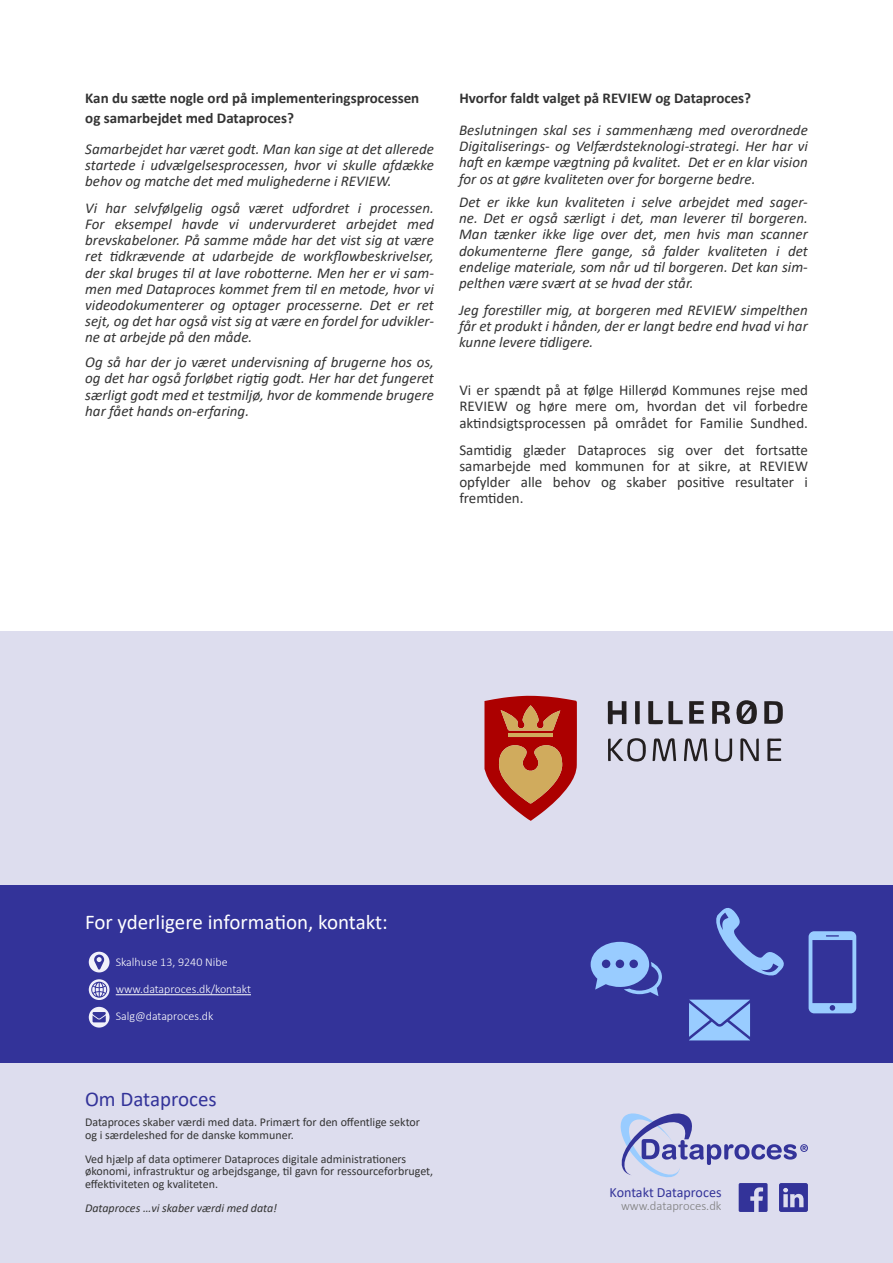
<style>
.page{position:relative;width:893px;height:1263px;background:#fff}
.page>*{position:absolute;margin:0;border:0;box-sizing:border-box;transform-origin:0 0}
.Mørk_blå_overskrift_4{font:21px "Calibri";color:#fff}
.Mørk_blå_overskrift_2{font:21px "Calibri";color:#339}
.Sort_Brødtekst_1{font:italic 15px/16.2px "Calibri";color:#333;text-align:justify}
.Sort_Brødtekst_1-2{font:15px/16.2px "Calibri";color:#333;text-align:justify}
.Sort_overskrift_1{font:700 15px/19.5px "Calibri";color:#333}
.Mørk_blå_overskrift_2-2{font:14.1px "Calibri";color:#339}
.Mørk_blå_overskrift_2-3{font:300 12.75px "Calibri";color:#7f7f7f}
.Sort_brødtekst_3{font:12px/12.9px "Calibri";color:#333}
.t1{font:300 12px "Calibri";color:#fff}
.Sort_brødtekst_3-2{font:italic 12px "Calibri";color:#333}
</style>
<div class="page">
<div style="left:0;top:885px;width:893px;height:179px;background:#339"></div>
<svg style="left:809px;top:931px;width:47px;height:82px"></svg>
<svg style="left:689px;top:1000px;width:61px;height:40px;background:#8ab6f0"></svg>
<svg style="left:716px;top:908px;width:68px;height:68px"></svg>
<svg style="left:591px;top:942px;width:71px;height:54px"></svg>
<div style="left:0;top:1064px;width:893px;height:199px;background:#dde"></div>
<svg style="left:621px;top:1113px;width:187px;height:64px"></svg>
<svg style="left:739px;top:1183px;width:29px;height:29px"></svg>
<svg style="left:779px;top:1183px;width:29px;height:29px"></svg>
<hr style="left:116px;top:994px;width:135px;height:1px;background:#fff">
<svg style="left:89px;top:979px;width:21px;height:21px"></svg>
<svg style="left:89px;top:1007px;width:21px;height:20px"></svg>
<svg style="left:89px;top:952px;width:21px;height:20px"></svg>
<div style="left:0;top:631px;width:893px;height:254px;background:#dde"></div>
<svg style="left:764px;top:701px;width:19px;height:23px"></svg>
<svg style="left:712px;top:700px;width:45px;height:24px"></svg>
<svg style="left:608px;top:701px;width:18px;height:23px"></svg>
<svg style="left:653px;top:738px;width:23px;height:23px"></svg>
<svg style="left:684px;top:738px;width:23px;height:23px"></svg>
<svg style="left:689px;top:701px;width:15px;height:23px"></svg>
<svg style="left:740px;top:738px;width:19px;height:23px"></svg>
<svg style="left:767px;top:738px;width:15px;height:23px"></svg>
<svg style="left:648px;top:701px;width:35px;height:23px"></svg>
<svg style="left:608px;top:738px;width:38px;height:24px"></svg>
<svg style="left:715px;top:738px;width:17px;height:24px"></svg>
<svg style="left:635px;top:701px;width:5px;height:24px"></svg>
<svg style="left:484px;top:696px;width:93px;height:125px"></svg>
<hr style="left:508px;top:734px;width:45px;height:3px;background:#d0ab5d">
<p class="Sort_overskrift_1" style="left:85px;top:88px;width:336px">Kan du sætte nogle ord på implementeringsprocessen og samarbejdet med Dataproces?</p>
<p class="Sort_Brødtekst_1" style="left:85px;top:140px;width:350px">Samarbejdet har været godt. Man kan sige at det allerede startede i udvælgelsesprocessen, hvor vi skulle afdække behov og matche det med mulighederne i REVIEW.</p>
<p class="Sort_Brødtekst_1" style="left:85px;top:199px;width:350px">Vi har selvfølgelig også været udfordret i processen.<br>For eksempel havde vi undervurderet arbejdet med brevskabeloner. På samme måde har det vist sig at være ret tidkrævende at udarbejde de workflowbeskrivelser, der skal bruges til at lave robotterne. Men her er vi sam&shy;men med Dataproces kommet frem til en metode, hvor vi videodokumenterer og optager processerne. Det er ret sejt, og det har også vist sig at være en fordel for udvikler&shy;ne at arbejde på den måde.</p>
<p class="Sort_Brødtekst_1" style="left:85px;top:353px;width:350px">Og så har der jo været undervisning af brugerne hos os, og det har også forløbet rigtig godt. Her har det fungeret særligt godt med et testmiljø, hvor de kommende brugere har fået hands on-erfaring.</p>
<p class="Sort_overskrift_1" style="left:459px;top:88px;width:293px">Hvorfor faldt valget på REVIEW og Dataproces?</p>
<p class="Sort_Brødtekst_1" style="left:459px;top:121px;width:350px">Beslutningen skal ses i sammenhæng med overordnede Digitaliserings- og Velfærdsteknologi-strategi. Her har vi haft en kæmpe vægtning på kvalitet. Det er en klar vision for os at gøre kvaliteten over for borgerne bedre.</p>
<p class="Sort_Brødtekst_1" style="left:459px;top:193px;width:350px">Det er ikke kun kvaliteten i selve arbejdet med sager&shy;ne. Det er også særligt i det, man leverer til borgeren.<br>Man tænker ikke lige over det, men hvis man scanner dokumenterne flere gange, så falder kvaliteten i det endelige materiale, som når ud til borgeren. Det kan sim&shy;pelthen være svært at se hvad der står.</p>
<p class="Sort_Brødtekst_1" style="left:459px;top:301px;width:350px">Jeg forestiller mig, at borgeren med REVIEW simpelthen får et produkt i hånden, der er langt bedre end hvad vi har kunne levere tidligere.</p>
<p class="Sort_Brødtekst_1-2" style="left:459px;top:382px;width:350px">Vi er spændt på at følge Hillerød Kommunes rejse med REVIEW og høre mere om, hvordan det vil forbedre aktindsigtsprocessen på området for Familie Sundhed.</p>
<p class="Sort_Brødtekst_1-2" style="left:459px;top:441px;width:350px">Samtidig glæder Dataproces sig over det fortsatte samarbejde med kommunen for at sikre, at REVIEW opfylder alle behov og skaber positive resultater i fremtiden.</p>
<p class="Mørk_blå_overskrift_4" style="left:85px;top:908px;width:304px">For yderligere information, kontakt:</p>
<p class="t1" style="left:116px;top:954px;width:113px">Skalhuse 13, 9240 Nibe</p>
<p class="t1" style="left:116px;top:982px;width:137px">www.dataproces.dk/kontakt</p>
<p class="t1" style="left:116px;top:1009px;width:99px">Salg@dataproces.dk</p>
<p class="Mørk_blå_overskrift_2" style="left:85px;top:1084px;width:133px">Om Dataproces</p>
<p class="Sort_brødtekst_3" style="left:85px;top:1115px;width:337px">Dataproces skaber værdi med data. Primært for den offentlige sektor og i særdeleshed for de danske kommuner.</p>
<p class="Sort_brødtekst_3" style="left:85px;top:1152px;width:350px">Ved hjælp af data optimerer Dataproces digitale administrationers økonomi, infrastruktur og arbejdsgange, til gavn for ressourceforbruget, effektiviteten og kvaliteten.</p>
<p class="Sort_brødtekst_3-2" style="left:85px;top:1200px;width:194px">Dataproces …vi skaber værdi med data!</p>
<p class="Mørk_blå_overskrift_2-3" style="left:621px;top:1198px;width:102px">www.dataproces.dk</p>
<p class="Mørk_blå_overskrift_2-2" style="left:610px;top:1182px;width:113px">Kontakt Dataproces</p>
</div>
